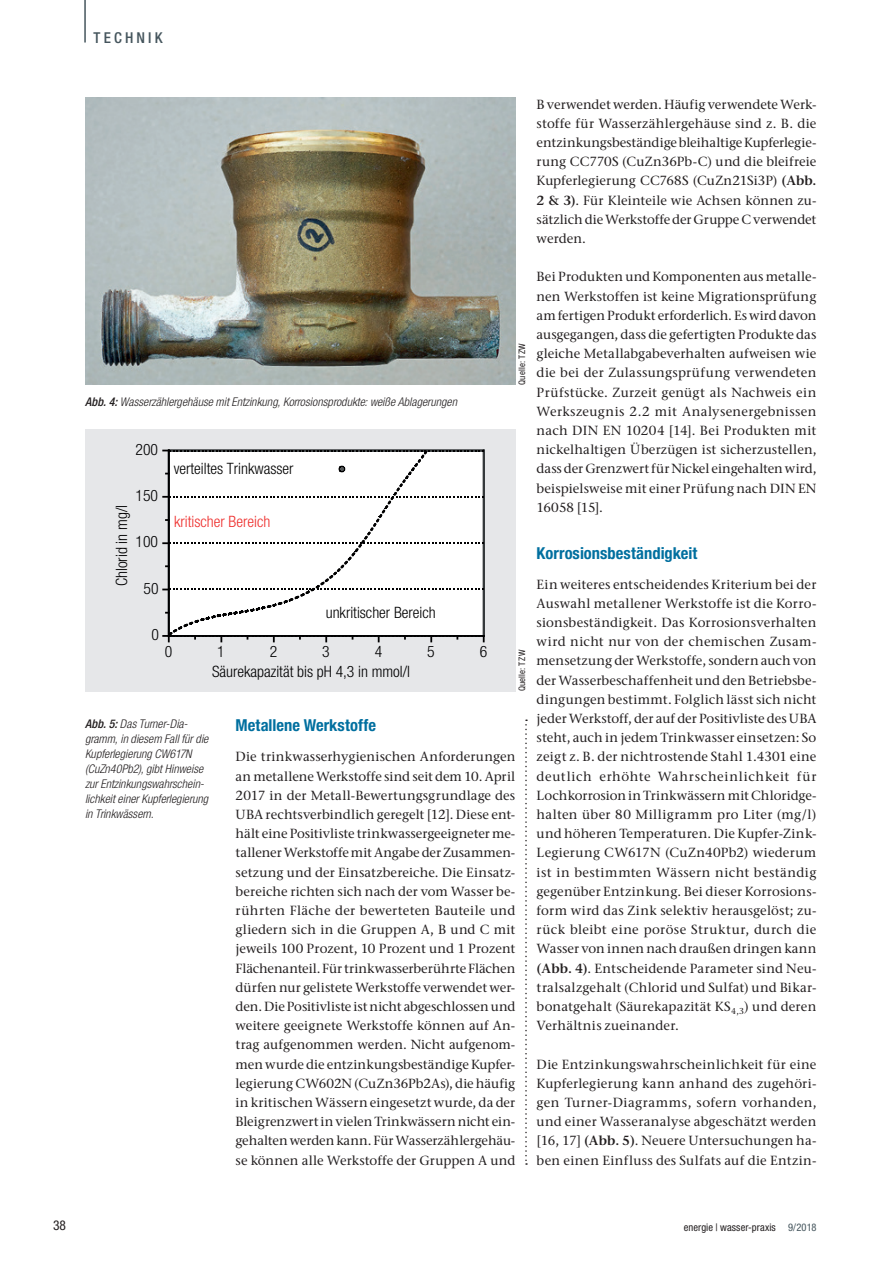
<style>
.page{position:relative;width:893px;height:1263px;background:#fff}
.page>*{position:absolute;margin:0;border:0;box-sizing:border-box;transform-origin:0 0}
.t1{font:700 condensed 16.5px "Helvetica Neue LT Std";letter-spacing:.005em;color:#006f9f}
.t2{font:300 condensed 15.6px "Helvetica Neue LT Std";color:#000001}
.t3{font:300 condensed 15.6px "Helvetica Neue LT Std";color:#ee2f2d}
.t4{font:500 condensed 15px "Helvetica Neue LT Std";letter-spacing:.21em;color:#45555d}
.t5{font:condensed 13.5px "Helvetica Neue LT Std";color:#231f20}
.t6{font:500 13.2px/19.2px "Stone Serif ITC Pro";letter-spacing:.01em;color:#231f20;text-align:justify}
.t7{font:italic 300 condensed 12px/15px "Helvetica Neue LT Std";letter-spacing:.005em;color:#231f20}
.t8{font:condensed 10.5px "Helvetica Neue LT Std";letter-spacing:.005em;color:#231f20}
.t9{font:condensed 9px "Helvetica Neue LT Std";letter-spacing:.015em;color:#231f20}
.s1{font-weight:500}
.s2{font-weight:600}
.s3{color:#45555d}
</style>
<div class="page">
<hr style="left:84px;top:0;width:2px;height:43px;background:#45555d">
<svg style="left:525px;top:719px;width:2px;height:446px"></svg>
<img style="left:85px;top:98px;width:430px;height:287px">
<div style="left:85px;top:429px;width:430px;height:262px;background:#e6e7e9"></div>
<svg style="left:163px;top:450px;width:322px;height:191px;background:#eee"></svg>
<p class="t4" style="left:94px;top:28px;width:71px">TECHNIK</p>
<p class="t7" style="left:85px;top:395px;width:373px"><span class="s1">Abb. 4:</span> Wasserzählergehäuse mit Entzinkung, Korrosionsprodukte: weiße Ablagerungen</p>
<p class="t2" style="left:136px;top:440px;width:24px">200</p>
<p class="t2" style="left:136px;top:486px;width:24px">150</p>
<p class="t2" style="left:113px;top:586px;width:83px;rotate:-90deg">Chlorid in mg/l</p>
<p class="t2" style="left:136px;top:533px;width:24px">100</p>
<p class="t2" style="left:144px;top:579px;width:17px">50</p>
<p class="t2" style="left:152px;top:625px;width:9px">0</p>
<p class="t2" style="left:174px;top:459px;width:121px">verteiltes Trinkwasser</p>
<p class="t3" style="left:174px;top:513px;width:98px">kritischer Bereich</p>
<p class="t2" style="left:326px;top:603px;width:112px">unkritischer Bereich</p>
<p class="t2" style="left:165px;top:643px;width:9px">0</p>
<p class="t2" style="left:217px;top:643px;width:9px">1</p>
<p class="t2" style="left:270px;top:643px;width:9px">2</p>
<p class="t2" style="left:322px;top:643px;width:9px">3</p>
<p class="t2" style="left:375px;top:643px;width:9px">4</p>
<p class="t2" style="left:427px;top:643px;width:9px">5</p>
<p class="t2" style="left:480px;top:643px;width:9px">6</p>
<p class="t2" style="left:212px;top:663px;width:199px">Säurekapazität bis pH 4,3 in mmol/l</p>
<p class="t9" style="left:517px;top:385px;width:43px;rotate:-90deg">Quelle: TZW</p>
<p class="t9" style="left:517px;top:691px;width:43px;rotate:-90deg">Quelle: TZW</p>
<p class="t7" style="left:85px;top:717px;width:125px"><span class="s1">Abb. 5:</span> Das Turner-Dia&shy;gramm, in diesem Fall für die<br>Kupferlegierung CW617N (CuZn40Pb2), gibt Hinweise zur Entzinkungswahrschein&shy;lichkeit einer Kupferlegierung in Trinkwässern.</p>
<p class="t1" style="left:236px;top:715px;width:142px">Metallene Werkstoffe</p>
<p class="t6" style="left:236px;top:747px;width:281px">Die trinkwasserhygienischen Anforderungen an metallene Werkstoffe sind seit dem 10. April 2017 in der Metall-Bewertungsgrundlage des UBA rechtsverbindlich geregelt [12]. Diese ent&shy;hält eine Positivliste trinkwassergeeigneter me&shy;tallener Werkstoffe mit Angabe der Zusammen&shy;setzung und der Einsatzbereiche. Die Einsatz&shy;bereiche richten sich nach der vom Wasser be&shy;rührten Fläche der bewerteten Bauteile und gliedern sich in die Gruppen A, B und C mit jeweils 100 Prozent, 10 Prozent und 1 Prozent Flächenanteil. Für trinkwasserberührte Flächen dürfen nur gelistete Werkstoffe verwendet wer&shy;den. Die Positivliste ist nicht abgeschlossen und weitere geeignete Werkstoffe können auf An&shy;trag aufgenommen werden. Nicht aufgenom&shy;men wurde die entzinkungsbeständige Kupfer&shy;legierung CW602N (CuZn36Pb2As), die häufig in kritischen Wässern eingesetzt wurde, da der Bleigrenzwert in vielen Trinkwässern nicht ein&shy;gehalten werden kann. Für Wasserzählergehäu&shy;se können alle Werkstoffe der Gruppen A und</p>
<p class="t6" style="left:537px;top:94px;width:281px">B verwendet werden. Häufig verwendete Werk&shy;stoffe für Wasserzählergehäuse sind z. B. die entzinkungsbeständige bleihaltige Kupferlegie&shy;rung CC770S (CuZn36Pb-C) und die bleifreie Kupferlegierung CC768S (CuZn21Si3P) <span class="s2">(Abb.<br>2 &amp; 3)</span>. Für Kleinteile wie Achsen können zu&shy;sätzlich die Werkstoffe der Gruppe C verwendet werden.</p>
<p class="t6" style="left:537px;top:267px;width:281px">Bei Produkten und Komponenten aus metalle&shy;nen Werkstoffen ist keine Migrationsprüfung am fertigen Produkt erforderlich. Es wird davon ausgegangen, dass die gefertigten Produkte das gleiche Metallabgabeverhalten aufweisen wie die bei der Zulassungsprüfung verwendeten Prüfstücke. Zurzeit genügt als Nachweis ein Werkszeugnis 2.2 mit Analysenergebnissen nach DIN EN 10204 [14]. Bei Produkten mit nickelhaltigen Überzügen ist sicherzustellen, dass der Grenzwert für Nickel eingehalten wird, beispielsweise mit einer Prüfung nach DIN EN 16058 [15].</p>
<p class="t1" style="left:537px;top:544px;width:162px">Korrosionsbeständigkeit</p>
<p class="t6" style="left:537px;top:574px;width:281px">Ein weiteres entscheidendes Kriterium bei der Auswahl metallener Werkstoffe ist die Korro&shy;sionsbeständigkeit. Das Korrosionsverhalten wird nicht nur von der chemischen Zusam&shy;mensetzung der Werkstoffe, sondern auch von der Wasserbeschaffenheit und den Betriebsbe&shy;dingungen bestimmt. Folglich lässt sich nicht jeder Werkstoff, der auf der Positivliste des UBA steht, auch in jedem Trinkwasser einsetzen: So zeigt z. B. der nichtrostende Stahl 1.4301 eine deutlich erhöhte Wahrscheinlichkeit für Lochkorrosion in Trinkwässern mit Chloridge&shy;halten über 80 Milligramm pro Liter (mg/l) und höheren Temperaturen. Die Kupfer-Zink-Legierung CW617N (CuZn40Pb2) wiederum ist in bestimmten Wässern nicht beständig gegenüber Entzinkung. Bei dieser Korrosions&shy;form wird das Zink selektiv herausgelöst; zu&shy;rück bleibt eine poröse Struktur, durch die Wasser von innen nach draußen dringen kann <span class="s2">(Abb. 4)</span>. Entscheidende Parameter sind Neu&shy;tralsalzgehalt (Chlorid und Sulfat) und Bikar&shy;bonatgehalt (Säurekapazität KS<sub>4,3</sub>) und deren Verhältnis zueinander.</p>
<p class="t6" style="left:537px;top:1054px;width:281px">Die Entzinkungswahrscheinlichkeit für eine Kupferlegierung kann anhand des zugehöri&shy;gen Turner-Diagramms, sofern vorhanden, und einer Wasseranalyse abgeschätzt werden [16, 17] <span class="s2">(Abb. 5)</span>. Neuere Untersuchungen ha&shy;ben einen Einfluss des Sulfats auf die Entzin-</p>
<p class="t5" style="left:53px;top:1218px;width:14px">38</p>
<p class="t8" style="left:684px;top:1221px;width:134px">energie | wasser-praxis <span class="s3">9/2018</span></p>
</div>
